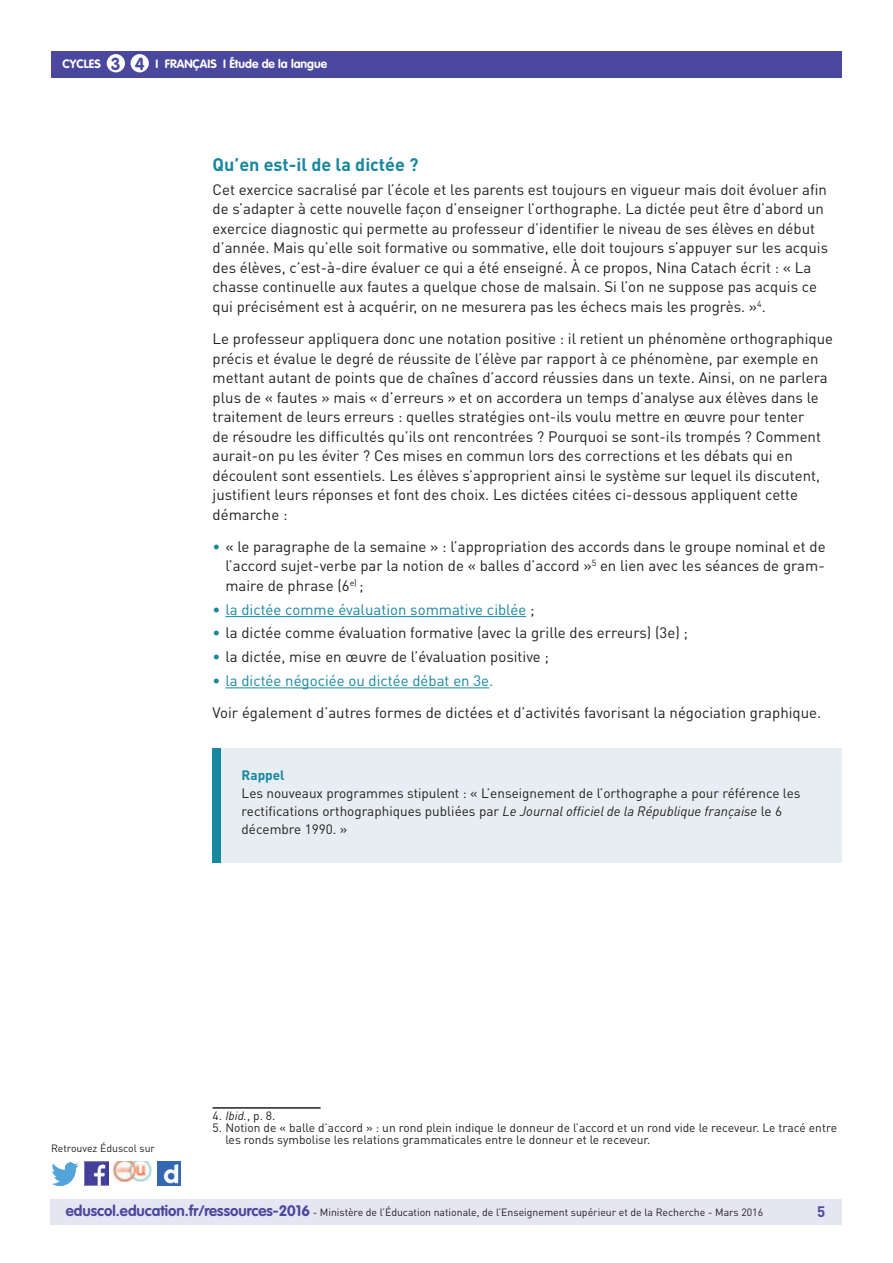
<style>
.page{position:relative;width:893px;height:1263px;background:#fff}
.page>*{position:absolute;margin:0;border:0;box-sizing:border-box;transform-origin:0 0}
.t1{font:700 18px "DIN Pro";color:#16879f}
.t2{font:700 17.25px "VAG Rounded Std";color:#4a489e}
.t3{font:15px/19.5px "DIN Pro";color:#231f20}
.t4{font:15px "DIN Pro";color:#16879f}
.t5{font:700 15px "DIN Pro";color:#4a489e}
.t6{font:13.5px/18px "DIN Pro";color:#231f20}
.t7{font:700 13.5px "DIN Pro";color:#16879f}
.t8{font:12px/12px "DIN Pro";color:#231f20}
.t9{font:700 12px "VAG Rounded Std";color:#fff}
.t10{font:10.5px "DIN Pro";color:#231f20}
.s1{color:#16879f}
.s2{color:#231f20}
.s3{font-style:italic}
.s4{font-family:"VAG Rounded Std";font-weight:700;font-size:15px;color:#4a489e}
</style>
<div class="page">
<div style="left:50px;top:1199px;width:791px;height:26px;background:#e6e5f2"></div>
<div style="left:51px;top:51px;width:791px;height:27px;background:#4a489e"></div>
<div style="left:107px;top:54px;width:18px;height:18px;background:#fff;border-radius:50%"></div>
<div style="left:131px;top:54px;width:18px;height:18px;background:#fff;border-radius:50%"></div>
<img style="left:85px;top:1162px;width:23px;height:23px">
<img style="left:51px;top:1163px;width:28px;height:22px">
<img style="left:158px;top:1162px;width:22px;height:23px">
<img style="left:114px;top:1162px;width:38px;height:19px">
<hr style="left:225px;top:616px;width:301px;height:1px;background:#16879f">
<hr style="left:225px;top:687px;width:264px;height:1px;background:#16879f">
<hr style="left:213px;top:1107px;width:108px;height:2px;background:#231f20">
<div style="left:212px;top:748px;width:629px;height:115px;background:#e6eef2"></div>
<div style="left:212px;top:748px;width:8px;height:115px;background:#16879f"></div>
<p class="t9" style="left:63px;top:57px;width:40px">CYCLEs</p>
<p class="t9" style="left:156px;top:57px;width:173px">I Français I Étude de la langue</p>
<p class="t2" style="left:111px;top:53px;width:35px">3 4</p>
<p class="t1" style="left:213px;top:153px;width:207px">Qu’en est-il de la dictée ?</p>
<p class="t3" style="left:213px;top:179px;width:617px">Cet exercice sacralisé par l’école et les parents est toujours en vigueur mais doit évoluer afin de s’adapter à cette nouvelle façon d’enseigner l’orthographe. La dictée peut être d’abord un exercice diagnostic qui permette au professeur d’identifier le niveau de ses élèves en début d’année. Mais qu’elle soit formative ou sommative, elle doit toujours s’appuyer sur les acquis des élèves, c’est-à-dire évaluer ce qui a été enseigné. À ce propos, Nina Catach écrit : « La chasse continuelle aux fautes a quelque chose de malsain. Si l’on ne suppose pas acquis ce qui précisément est à acquérir, on ne mesurera pas les échecs mais les progrès. »<sup>4</sup>.</p>
<p class="t3" style="left:213px;top:329px;width:622px">Le professeur appliquera donc une notation positive : il retient un phénomène orthographique précis et évalue le degré de réussite de l’élève par rapport à ce phénomène, par exemple en mettant autant de points que de chaînes d’accord réussies dans un texte. Ainsi, on ne parlera plus de « fautes » mais « d’erreurs » et on accordera un temps d’analyse aux élèves dans le traitement de leurs erreurs : quelles stratégies ont-ils voulu mettre en œuvre pour tenter<br>de résoudre les difficultés qu’ils ont rencontrées ? Pourquoi se sont-ils trompés ? Comment aurait-on pu les éviter ? Ces mises en commun lors des corrections et les débats qui en découlent sont essentiels. Les élèves s’approprient ainsi le système sur lequel ils discutent, justifient leurs réponses et font des choix. Les dictées citées ci-dessous appliquent cette démarche :</p>
<p class="t3" style="left:225px;top:536px;width:602px;text-align:justify;text-indent:-13px"><span class="s1">•</span> « le paragraphe de la semaine » : l’appropriation des accords dans le groupe nominal et de l’accord sujet-verbe par la notion de « balles d’accord »<sup>5</sup> en lien avec les séances de gram&shy;maire de phrase (6<sup>e)</sup> ;</p>
<p class="t4" style="left:213px;top:600px;width:323px">• la dictée comme évaluation sommative ciblée <span class="s2">;</span></p>
<p class="t3" style="left:213px;top:623px;width:477px"><span class="s1">•</span> la dictée comme évaluation formative (avec la grille des erreurs) (3e) ;</p>
<p class="t3" style="left:213px;top:647px;width:338px"><span class="s1">•</span> la dictée, mise en œuvre de l’évaluation positive ;</p>
<p class="t4" style="left:213px;top:671px;width:282px">• la dictée négociée ou dictée débat en 3e.</p>
<p class="t3" style="left:213px;top:703px;width:610px">Voir également d’autres formes de dictées et d’activités favorisant la négociation graphique.</p>
<p class="t7" style="left:242px;top:766px;width:44px">Rappel</p>
<p class="t6" style="left:242px;top:784px;width:560px">Les nouveaux programmes stipulent : « L’enseignement de l’orthographe a pour référence les rectifications orthographiques publiées par <span class="s3">Le Journal officiel de la République française</span> le 6 décembre 1990. »</p>
<p class="t10" style="left:51px;top:1141px;width:106px">Retrouvez Éduscol sur</p>
<p class="t8" style="left:213px;top:1109px;width:64px">4. <span class="s3">Ibid.</span>, p. 8.</p>
<p class="t8" style="left:225px;top:1121px;width:613px;text-indent:-13px">5. Notion de « balle d’accord » : un rond plein indique le donneur de l’accord et un rond vide le receveur. Le tracé entre les ronds symbolise les relations grammaticales entre le donneur et le receveur.</p>
<p class="t10" style="left:66px;top:1205px;width:699px"><span class="s4">eduscol.education.fr/ressources-2016</span> - Ministère de l’Éducation nationale, de l’Enseignement supérieur et de la Recherche - Mars 2016</p>
<p class="t5" style="left:817px;top:1201px;width:10px">5</p>
</div>
